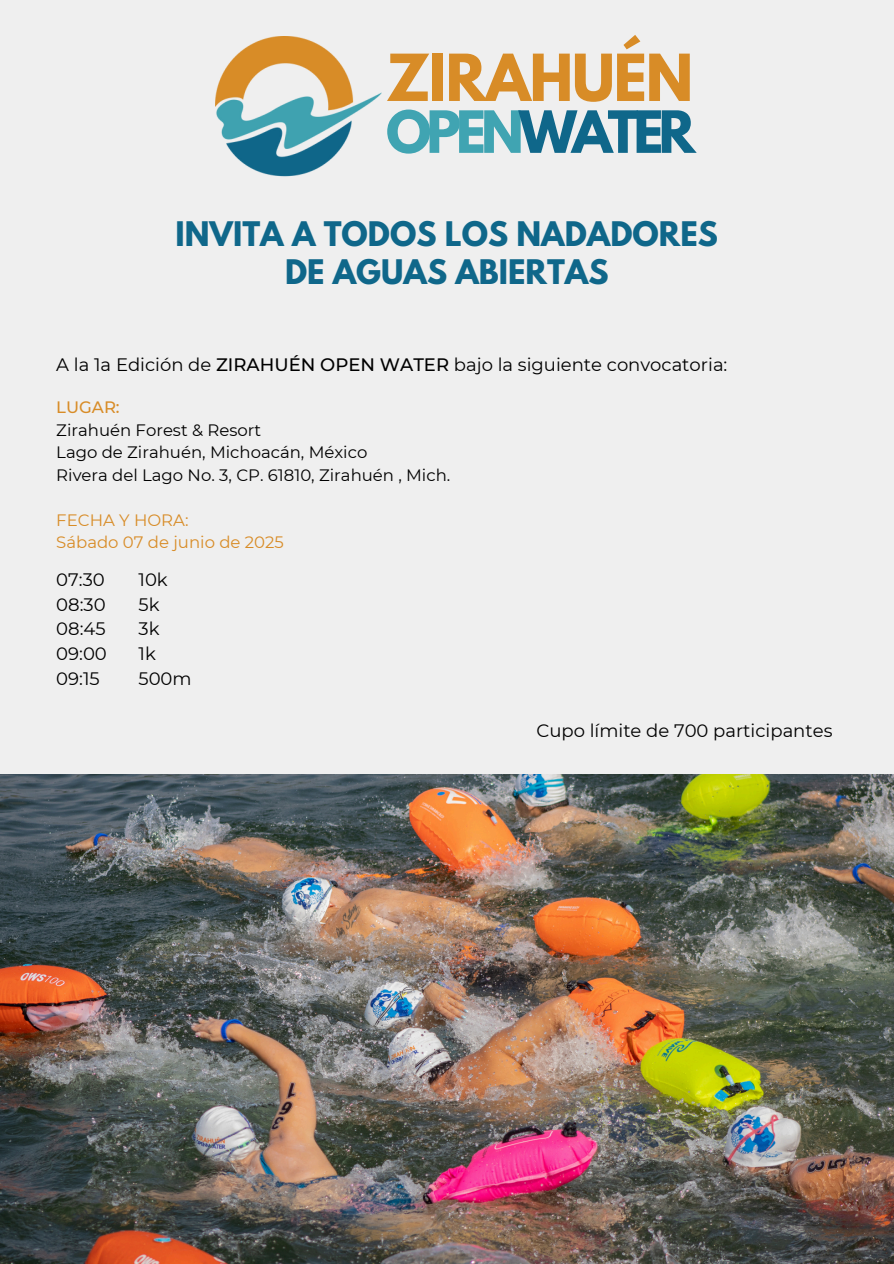
<style>
.page{position:relative;width:894px;height:1264px;background:#fff}
.page>*{position:absolute;margin:0;border:0;box-sizing:border-box;transform-origin:0 0}
.t1{font:700 57.3px "League Spartan";letter-spacing:-.02em;color:#d88c27}
.t2{font:700 51.6px "League Spartan";letter-spacing:-.095em;color:#0f678a}
.t3{font:700 30px/37.2px "League Spartan";color:#0f678a;text-align:center}
.t4{font:18px "Montserrat";color:#000}
.t5{font:16.5px/22.5px "Montserrat";color:#000}
.t6{font:16.5px/22.5px "Montserrat";color:#d88c27}
.t7{font:500 16.5px "Montserrat";color:#d88c27}
.s1{color:#40a4b2}
.s2{font-weight:500}
</style>
<div class="page">
<div style="left:0;top:0;width:893px;height:1263px;background:#efefef"></div>
<img style="left:215px;top:37px;width:167px;height:140px">
<img style="left:0;top:774px;width:893px;height:489px">
<p class="t1" style="left:386px;top:49px;width:308px">ZIRAHUÉN</p>
<p class="t2" style="left:386px;top:106px;width:311px"><span class="s1">OPEN</span>WATER</p>
<h1 class="t3" style="left:175px;top:220px;width:543px">INVITA A TODOS LOS NADADORES<br>DE AGUAS ABIERTAS</h1>
<p class="t4" style="left:56px;top:353px;width:672px">A la 1a Edición de <span class="s2">ZIRAHUÉN OPEN WATER</span> bajo la siguiente convocatoria:</p>
<p class="t7" style="left:56px;top:397px;width:65px">LUGAR:</p>
<p class="t5" style="left:56px;top:418px;width:395px">Zirahuén Forest &amp; Resort<br>Lago de Zirahuén, Michoacán, México<br>Rivera del Lago No. 3, CP. 61810, Zirahuén , Mich.</p>
<p class="t6" style="left:56px;top:508px;width:229px">FECHA Y HORA:<br>Sábado 07 de junio de 2025</p>
<h3 class="t4" style="left:56px;top:568px;width:50px">07:30</h3>
<p class="t4" style="left:56px;top:593px;width:51px">08:30</p>
<p class="t4" style="left:56px;top:618px;width:51px">08:45</p>
<p class="t4" style="left:56px;top:642px;width:52px">09:00</p>
<p class="t4" style="left:56px;top:667px;width:45px">09:15</p>
<p class="t4" style="left:138px;top:568px;width:31px">10k</p>
<p class="t4" style="left:138px;top:593px;width:23px">5k</p>
<p class="t4" style="left:138px;top:618px;width:22px">3k</p>
<p class="t4" style="left:138px;top:642px;width:19px">1k</p>
<p class="t4" style="left:138px;top:667px;width:55px">500m</p>
<h2 class="t4" style="left:536px;top:719px;width:297px">Cupo límite de 700 participantes</h2>
</div>
